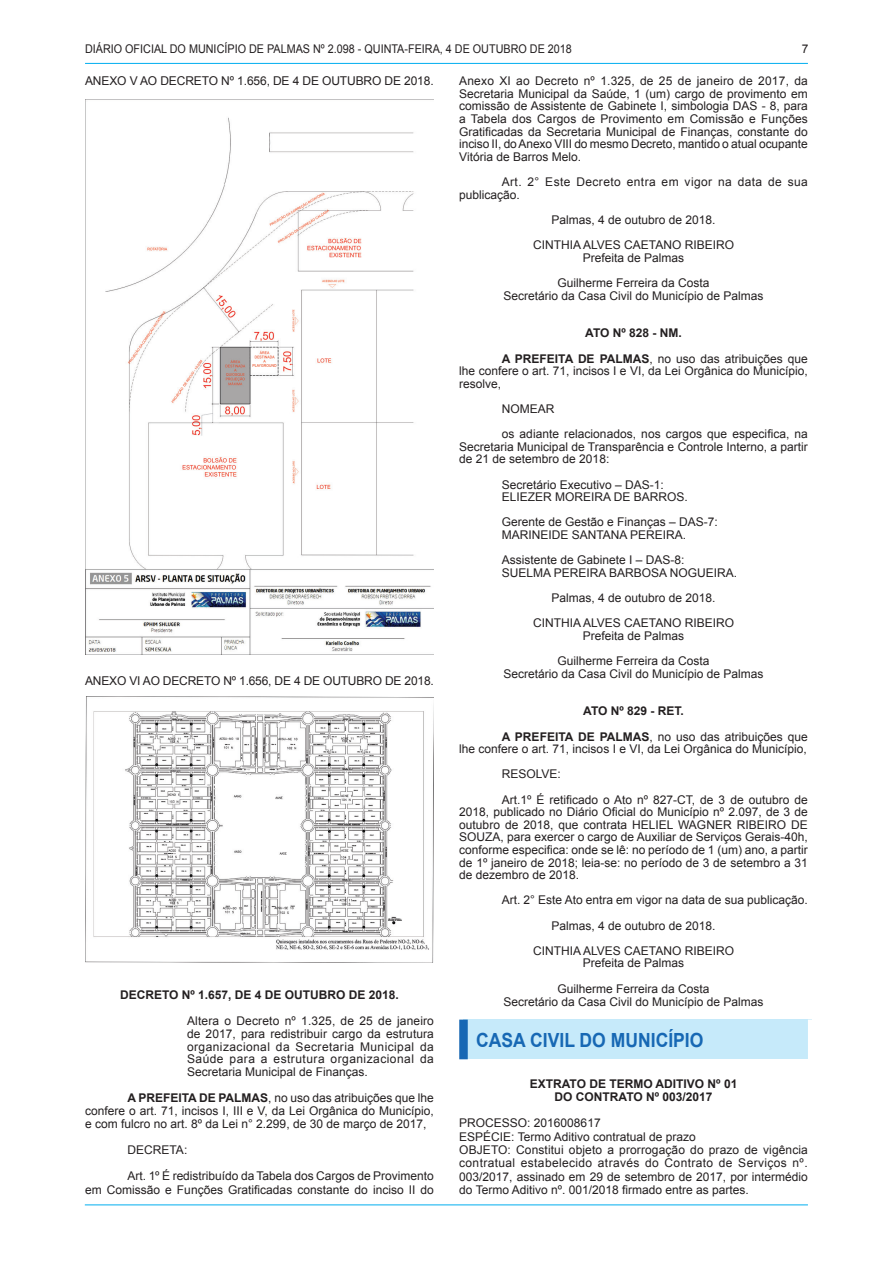
<style>
.page{position:relative;width:893px;height:1263px;background:#fff}
.page>*{position:absolute;margin:0;border:0;box-sizing:border-box;transform-origin:0 0}
.t1{font:700 19.5px "Arial";color:#1768b4;scale:.9 1}
.t2{font:12.15px "Arial";letter-spacing:-.015em;color:#231f20}
.t3{font:12px/12.6px "Arial";color:#231f20}
.t4{font:700 12px/25.2px "Arial";color:#231f20}
.t5{font:12px "Arial";color:#231f20;scale:.9 1}
.t6{font:12px/12.6px "Arial";letter-spacing:.035em;color:#231f20}
.s1{font-weight:400}
.s2{font-weight:700}
</style>
<div class="page">
<hr style="left:85px;top:1204px;width:723px;height:1px;background:#00aeef">
<hr style="left:85px;top:63px;width:723px;height:1px;background:#00aeef">
<img style="left:85px;top:99px;width:349px;height:556px">
<img style="left:85px;top:696px;width:348px;height:267px">
<div style="left:463px;top:1019px;width:349px;height:40px;background:#c6eafa"></div>
<div style="left:459px;top:1019px;width:9px;height:40px;background:#1768b4"></div>
<div style="left:808px;top:1019px;width:8px;height:40px;background:#fff"></div>
<p class="t5" style="left:85px;top:41px;width:69px">diário oficial</p>
<p class="t5" style="left:170px;top:41px;width:448px">DO MUN ICÍPIO DE PALMAS nº 2.098 - QUi nTA-fei ra, 4 de OUTUBRO de 2018</p>
<p class="t3" style="left:802px;top:42px;width:8px">7</p>
<p class="t2" style="left:85px;top:73px;width:350px">ANEXO V AO DECRETO Nº 1.656, DE 4 DE OUTUBRO DE 2018.</p>
<p class="t3" style="left:459px;top:75px;width:350px;text-align:justify">Anexo XI ao Decreto nº 1.325, de 25 de janeiro de 2017, da Secretaria Municipal da Saúde, 1 (um) cargo de provimento em comissão de Assistente de Gabinete I, simbologia DAS - 8, para a Tabela dos Cargos de Provimento em Comissão e Funções Gratificadas da Secretaria Municipal de Finanças, constante do inciso II, do Anexo VIII do mesmo Decreto, mantido o atual ocupante Vitória de Barros Melo.</p>
<p class="t6" style="left:459px;top:176px;width:350px;text-indent:43px">Art. 2° Este Decreto entra em vigor na data de sua publicação.</p>
<p class="t3" style="left:533px;top:207px;width:193px;line-height:25.2px;text-indent:18px">Palmas, 4 de outubro de 2018.<br>CINTHIA ALVES CAETANO RIBEIRO</p>
<p class="t3" style="left:557px;top:245px;width:154px;line-height:25.2px;text-align:center">Prefeita de Palmas<br>Guilherme Ferreira da Costa</p>
<p class="t3" style="left:503px;top:289px;width:262px">Secretário da Casa Civil do Município de Palmas</p>
<p class="t4" style="left:502px;top:321px;width:308px;text-indent:83px">ATO Nº 828 - NM.<br>A PREFEITA DE PALMAS<span class="s1">, no uso das atribuições que</span></p>
<p class="t3" style="left:459px;top:365px;width:350px">lhe confere o art. 71, incisos I e VI, da Lei Orgânica do Município, resolve,</p>
<p class="t3" style="left:502px;top:396px;width:308px;line-height:25.2px">NOMEAR<br>os adiante relacionados, nos cargos que especifica, na</p>
<p class="t3" style="left:459px;top:440px;width:350px">Secretaria Municipal de Transparência e Controle Interno, a partir de 21 de setembro de 2018:</p>
<p class="t3" style="left:502px;top:478px;width:164px">Secretário Executivo – DAS-1:<br>ELIEZER MORE</p>
<p class="t3" style="left:591px;top:491px;width:69px">IRA DE BARRO</p>
<p class="t3" style="left:502px;top:484px;width:218px;line-height:25.2px;text-indent:175px">S.<br>Gerente de Gestão e Finanças – DAS-7:</p>
<p class="t3" style="left:502px;top:528px;width:146px">MARINE IDE SANTANA PERE</p>
<p class="t3" style="left:502px;top:522px;width:186px;line-height:25.2px;text-align:right">IRA.<br>Assistente de Gabinete I – DAS-8:</p>
<p class="t3" style="left:502px;top:566px;width:69px">SUELMA PERE</p>
<p class="t3" style="left:586px;top:566px;width:152px">IRA BARBOSA NOGUEIRA.</p>
<p class="t3" style="left:551px;top:591px;width:166px">Palmas, 4 de outubro de 2018.</p>
<p class="t3" style="left:533px;top:617px;width:193px">CINTHIA ALVES CAETANO RIBEIRO</p>
<p class="t3" style="left:557px;top:623px;width:154px;line-height:25.2px;text-align:center">Prefeita de Palmas<br>Guilherme Ferreira da Costa</p>
<p class="t3" style="left:503px;top:667px;width:262px">Secretário da Casa Civil do Município de Palmas</p>
<p class="t4" style="left:502px;top:699px;width:308px;text-indent:81px">ATO Nº 829 - RET.<br>A PREFEITA DE PALMAS<span class="s1">, no uso das atribuições que</span></p>
<p class="t3" style="left:502px;top:736px;width:307px;line-height:25.2px;text-indent:-43px">lhe confere o art. 71, incisos I e VI, da Lei Orgânica do Município,<br>RESOLVE:<br>Art.1º É retificado o Ato nº 827-CT, de 3 de outubro de</p>
<p class="t3" style="left:459px;top:806px;width:350px">2018, publicado no Diário Oficial do Município nº 2.097, de 3 de outubro de 2018, que contrata HELIEL WAGNER</p>
<p class="t2" style="left:85px;top:673px;width:350px">ANEXO VI AO DECRETO Nº 1.656, DE 4 DE OUTUBRO DE 2018.</p>
<p class="t3" style="left:459px;top:818px;width:350px;text-indent:277px">RIBEIRO DE SOUZA, para exercer o cargo de Auxiliar de Serviços Gerais-40h, conforme especifica: onde se lê: no período de 1 (um) ano, a partir de 1º janeiro de 2018; leia-se: no período de 3 de setembro a 31 de dezembro de 2018.</p>
<p class="t3" style="left:502px;top:894px;width:308px">Art. 2° Este Ato entra em vigor na data de sua publicação.</p>
<p class="t3" style="left:551px;top:919px;width:166px">Palmas, 4 de outubro de 2018.</p>
<p class="t3" style="left:533px;top:944px;width:193px">CINTHIA ALVES CAETANO RIBEIRO</p>
<p class="t3" style="left:558px;top:951px;width:154px;line-height:25.2px;text-align:center">Prefeita de Palmas<br>Guilherme Ferreira da Costa</p>
<p class="t3" style="left:503px;top:996px;width:262px">Secretário da Casa Civil do Município de Palmas</p>
<h1 class="t1" style="left:476px;top:1027px;width:243px">CASA CIVIL DO MUNICÍPIO</h1>
<p class="t4" style="left:530px;top:1077px;width:209px;line-height:13.2px;text-align:center">EXTRATO DE TERMO ADITIVO Nº 01<br>DO CONTRATO Nº 003/2017</p>
<p class="t3" style="left:459px;top:1117px;width:350px;line-height:13.4px">PROCESSO: 2016008617<br>ESPÉCIE: Termo Aditivo contratual de prazo<br>OBJETO: Constitui objeto a prorrogação do prazo de vigência contratual estabelecido através do Contrato de Serviços nº.<br>003/2017, assinado em 29 de setembro de 2017, por intermédio do Termo Aditivo nº. 001/2018 firmado entre as partes.</p>
<p class="t4" style="left:120px;top:982px;width:280px">DECRETO Nº 1.657, DE 4 DE OUTUBRO DE 2018.</p>
<p class="t3" style="left:187px;top:1014px;width:248px;text-align:justify">Altera o Decreto nº 1.325, de 25 de janeiro de 2017, para redistribuir cargo da estrutura organizacional da Secretaria Municipal da Saúde para a estrutura organizacional da Secretaria Municipal de Finanças.</p>
<p class="t3" style="left:85px;top:1091px;width:350px;text-align:justify;text-indent:43px"><span class="s2">A PREFEITA DE PALMAS</span>, no uso das atribuições que lhe confere o art. 71, incisos I, III e V, da Lei Orgânica do Município, e com fulcro no art. 8º da Lei n° 2.299, de 30 de março de 2017,</p>
<p class="t3" style="left:128px;top:1136px;width:308px;line-height:26.4px">DECRETA:<br>Art. 1º É redistribuído da Tabela dos Cargos de Provimento</p>
<p class="t3" style="left:85px;top:1183px;width:350px">em Comissão e Funções Gratificadas constante do inciso II do</p>
</div>
